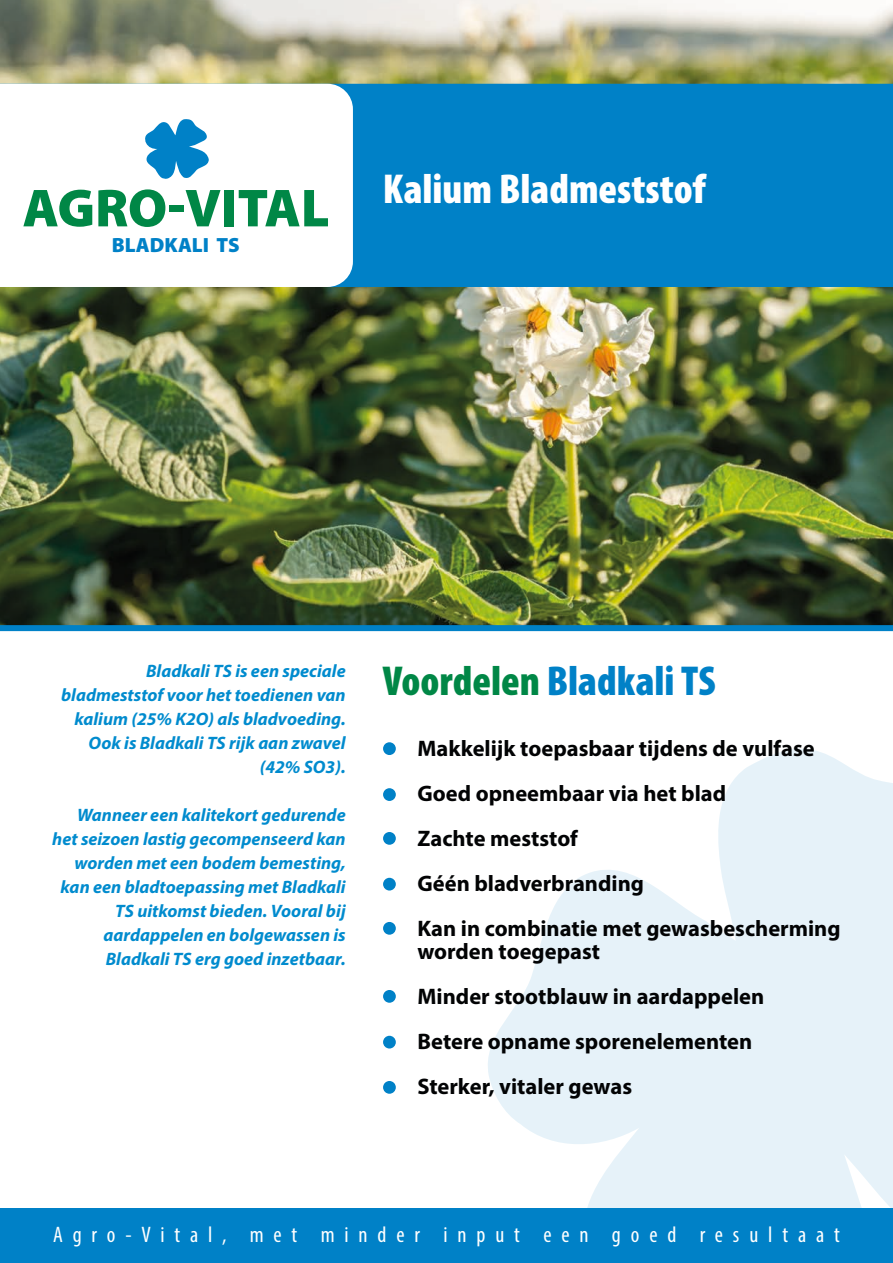
<style>
.page{position:relative;width:893px;height:1263px;background:#fff}
.page>*{position:absolute;margin:0;border:0;box-sizing:border-box;transform-origin:0 0}
.t1{font:900 condensed 42px "Myriad Pro";color:#0081c7}
.t2{font:900 condensed 42px "Myriad Pro";color:#fff}
.t3{font:700 22.5px "Myriad Pro";color:#020304}
.t4{font:condensed 22.5px "Myriad Pro";letter-spacing:.44em;color:#fff}
.t5{font:900 20.7px "Myriad Pro";color:#0081c7}
.t6{font:italic 700 18px/24px "Myriad Pro";color:#008bce;text-align:right}
.s1{color:#008746}
</style>
<div class="page">
<img style="left:0;top:0;width:893px;height:625px">
<div style="left:353px;top:84px;width:540px;height:203px;background:#0081c7"></div>
<svg style="left:481px;top:749px;width:412px;height:460px;fill:#e6f2f9"></svg>
<div style="left:383px;top:742px;width:13px;height:13px;background:#0081c7;border-radius:50%"></div>
<div style="left:383px;top:832px;width:13px;height:13px;background:#0081c7;border-radius:50%"></div>
<div style="left:383px;top:878px;width:13px;height:12px;background:#0081c7;border-radius:50%"></div>
<div style="left:383px;top:922px;width:13px;height:13px;background:#0081c7;border-radius:50%"></div>
<svg style="left:0;top:84px;width:353px;height:203px"></svg>
<div style="left:0;top:625px;width:893px;height:6px;background:#0081c7"></div>
<div style="left:383px;top:788px;width:13px;height:13px;background:#0081c7;border-radius:50%"></div>
<svg style="left:145px;top:119px;width:64px;height:61px"></svg>
<svg style="left:23px;top:190px;width:69px;height:37px"></svg>
<svg style="left:98px;top:189px;width:67px;height:38px"></svg>
<div style="left:169px;top:205px;width:14px;height:6px;background:#008746"></div>
<svg style="left:186px;top:190px;width:35px;height:36px"></svg>
<div style="left:224px;top:190px;width:10px;height:36px;background:#008746"></div>
<svg style="left:239px;top:190px;width:89px;height:36px"></svg>
<div style="left:0;top:1209px;width:893px;height:54px;background:#0081c7"></div>
<div style="left:383px;top:990px;width:13px;height:13px;background:#0081c7;border-radius:50%"></div>
<div style="left:383px;top:1036px;width:13px;height:12px;background:#0081c7;border-radius:50%"></div>
<div style="left:383px;top:1081px;width:13px;height:13px;background:#0081c7;border-radius:50%"></div>
<p class="t5" style="left:112px;top:231px;width:129px">BLADKALI TS</p>
<p class="t2" style="left:383px;top:162px;width:325px">Kalium Bladmeststof</p>
<p class="t6" style="left:61px;top:658px;width:286px">Bladkali TS is een speciale bladmeststof voor het toedienen van kalium (25% K2O) als bladvoeding.<br>Ook is Bladkali TS rijk aan zwavel (42% SO3).</p>
<p class="t6" style="left:52px;top:802px;width:295px">Wanneer een kalitekort gedurende het seizoen lastig gecompenseerd kan worden met een bodem bemesting, kan een bladtoepassing met Bladkali TS uitkomst bieden. Vooral bij aardappelen en bolgewassen is Bladkali TS erg goed inzetbaar.</p>
<p class="t1" style="left:383px;top:654px;width:334px"><span class="s1">Voordelen</span> Bladkali TS</p>
<p class="t3" style="left:417px;top:734px;width:399px">Makkelijk toepasbaar tijdens de vulfase</p>
<p class="t3" style="left:417px;top:779px;width:310px">Goed opneembaar via het blad</p>
<p class="t3" style="left:417px;top:824px;width:162px">Zachte meststof</p>
<p class="t3" style="left:417px;top:869px;width:228px">Géén bladverbranding</p>
<p class="t3" style="left:417px;top:914px;width:425px">Kan in combinatie met gewasbescherming</p>
<p class="t3" style="left:417px;top:937px;width:184px">worden toegepast</p>
<p class="t3" style="left:417px;top:982px;width:348px">Minder stootblauw in aardappelen</p>
<p class="t3" style="left:417px;top:1027px;width:336px">Betere opname sporenelementen</p>
<p class="t3" style="left:417px;top:1072px;width:216px">Sterker, vitaler gewas</p>
<p class="t4" style="left:53px;top:1221px;width:788px">Agro-Vital, met minder input een goed resultaat</p>
</div>
